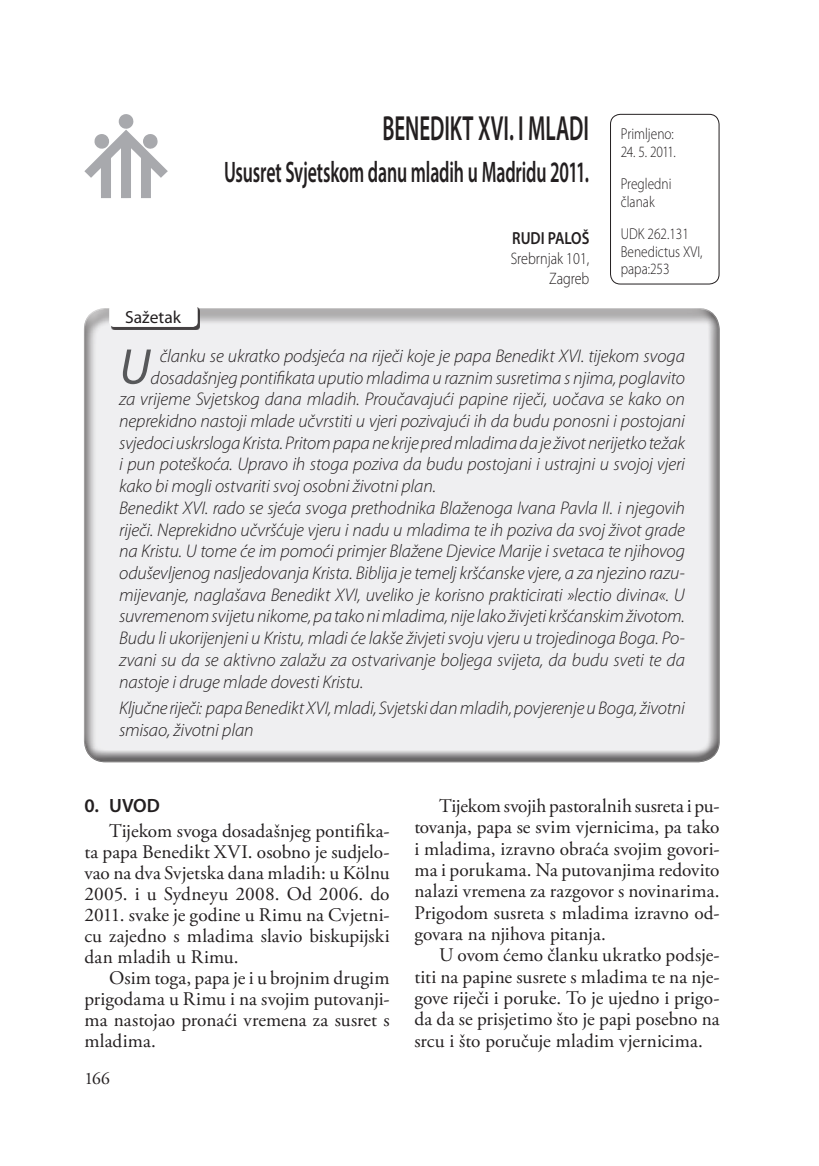
<style>
.page{position:relative;width:819px;height:1166px;background:#fff}
.page>*{position:absolute;margin:0;border:0;box-sizing:border-box;transform-origin:0 0}
.t1{font:italic 50.57px "Myriad Pro";color:#57585a}
.t2{font:600 35px "Myriad Pro";letter-spacing:-.005em;color:#231f20;scale:.6 1}
.t3{font:600 29.75px "Myriad Pro";letter-spacing:-.01em;color:#231f20;scale:.6 1}
.t4{font:19.25px/21.3px "Adobe Garamond Pro";letter-spacing:.005em;color:#231f20;text-align:justify}
.t5{font:600 19.25px "Myriad Pro";color:#231f20}
.t6{font:italic 300 18.38px/21.7px "Myriad Pro";letter-spacing:-.01em;color:#231f20}
.t7{font:600 17.5px "Myriad Pro";color:#231f20;scale:.85 1}
.t8{font:17.5px "Myriad Pro";letter-spacing:.005em;color:#231f20}
.t9{font:17.5px "Adobe Garamond Pro";color:#231f20}
.t10{font:300 16.62px/20.1px "Myriad Pro";color:#231f20;text-align:right;scale:.85 1}
.t11{font:300 15.75px/32.4px "Myriad Pro";color:#231f20;scale:.85 1}
</style>
<div class="page">
<div style="left:82px;top:312px;width:638px;height:451px;background:#231f20;opacity:.75"></div>
<div style="left:112px;top:307px;width:88px;height:23px;background:#464243"></div>
<div style="left:109px;top:304px;width:89px;height:23px;background:#fff;border-radius:5px"></div>
<svg style="left:84px;top:114px;width:84px;height:84px"></svg>
<div style="left:610px;top:114px;width:109px;height:170px;border:1px solid #231f20;border-radius:10px"></div>
<p class="t8" style="left:125px;top:306px;width:57px">Sažetak</p>
<h2 class="t2" style="left:382px;top:106px;width:345px">BENEDIKT XVI. I MLADI</h2>
<h3 class="t3" style="left:224px;top:153px;width:609px">Ususret Svjetskom danu mladih u Madridu 2011.</h3>
<p class="t7" style="left:512px;top:227px;width:92px">RUDI PALOŠ</p>
<p class="t10" style="left:510px;top:248px;width:94px">Srebrnjak 101,<br>Zagreb</p>
<p class="t11" style="left:620px;top:118px;width:64px">Primljeno:</p>
<p class="t11" style="left:620px;top:135px;width:66px">24. 5. 2011.<br>Pregledni</p>
<p class="t11" style="left:620px;top:185px;width:82px">članak<br>UDK 262.131</p>
<p class="t11" style="left:620px;top:242px;width:98px;line-height:17.5px">Benedictus XVI, papa:253</p>
<h1 class="t1" style="left:119px;top:335px;width:33px">U</h1>
<p class="t6" style="left:160px;top:345px;width:526px">članku se ukratko podsjeća na riječi koje je papa Benedikt XVI. tijekom svoga</p>
<p class="t6" style="left:150px;top:366px;width:536px">dosadašnjeg pontifikata uputio mladima u raznim susretima s njima, poglavito</p>
<p class="t6" style="left:119px;top:388px;width:567px">za vrijeme Svjetskog dana mladih. Proučavajući papine riječi, uočava se kako on</p>
<p class="t6" style="left:119px;top:410px;width:567px">neprekidno nastoji mlade učvrstiti u vjeri pozivajući ih da budu ponosni i postojani</p>
<p class="t6" style="left:119px;top:432px;width:567px">svjedoci uskrsloga Krista. Pritom papa ne krije pred mladima da je život nerijetko težak</p>
<p class="t6" style="left:119px;top:453px;width:567px">i pun poteškoća. Upravo ih stoga poziva da budu postojani i ustrajni u svojoj vjeri</p>
<p class="t6" style="left:119px;top:475px;width:318px">kako bi mogli ostvariti svoj osobni životni plan.</p>
<p class="t6" style="left:119px;top:497px;width:567px">Benedikt XVI. rado se sjeća svoga prethodnika Blaženoga Ivana Pavla II. i njegovih</p>
<p class="t6" style="left:119px;top:518px;width:567px">riječi. Neprekidno učvršćuje vjeru i nadu u mladima te ih poziva da svoj život grade</p>
<p class="t6" style="left:119px;top:540px;width:567px">na Kristu. U tome će im pomoći primjer Blažene Djevice Marije i svetaca te njihovog</p>
<p class="t6" style="left:119px;top:562px;width:567px">oduševljenog nasljedovanja Krista. Biblija je temelj kršćanske vjere, a za njezino razu-</p>
<p class="t6" style="left:119px;top:583px;width:567px">mijevanje, naglašava Benedikt XVI, uveliko je korisno prakticirati »lectio divina«. U</p>
<p class="t6" style="left:119px;top:605px;width:567px">suvremenom svijetu nikome, pa tako ni mladima, nije lako živjeti kršćanskim životom.</p>
<p class="t6" style="left:119px;top:627px;width:567px">Budu li ukorijenjeni u Kristu, mladi će lakše živjeti svoju vjeru u trojedinoga Boga. Po-</p>
<p class="t6" style="left:119px;top:649px;width:567px">zvani su da se aktivno zalažu za ostvarivanje boljega svijeta, da budu sveti te da</p>
<p class="t6" style="left:119px;top:670px;width:246px">nastoje i druge mlade dovesti Kristu.</p>
<p class="t6" style="left:119px;top:697px;width:567px">Ključne riječi: papa Benedikt XVI, mladi, Svjetski dan mladih, povjerenje u Boga, životni smisao, životni plan</p>
<p class="t5" style="left:84px;top:793px;width:77px">0. UVOD</p>
<p class="t4" style="left:84px;top:821px;width:307px;text-indent:25px">Tijekom svoga dosadašnjeg pontifika&shy;ta papa Benedikt XVI. osobno je sudjelo&shy;vao na dva Svjetska dana mladih: u Kölnu 2005. i u Sydneyu 2008. Od 2006. do 2011. svake je godine u Rimu na Cvjetni&shy;cu zajedno s mladima slavio biskupijski dan mladih u Rimu.</p>
<p class="t4" style="left:84px;top:968px;width:307px;text-indent:25px">Osim toga, papa je i u brojnim drugim prigodama u Rimu i na svojim putovanji&shy;ma nastojao pronaći vremena za susret s mladima.</p>
<p class="t9" style="left:84px;top:1068px;width:27px">166</p>
<p class="t4" style="left:414px;top:796px;width:307px;text-indent:25px">Tijekom svojih pastoralnih susreta i pu&shy;tovanja, papa se svim vjernicima, pa tako i mladima, izravno obraća svojim govori&shy;ma i porukama. Na putovanjima redovito nalazi vremena za razgovor s novinarima.<br>Prigodom susreta s mladima izravno od&shy;govara na njihova pitanja.</p>
<p class="t4" style="left:414px;top:945px;width:307px;text-indent:25px">U ovom ćemo članku ukratko podsje&shy;titi na papine susrete s mladima te na nje&shy;gove riječi i poruke. To je ujedno i prigo&shy;da da se prisjetimo što je papi posebno na srcu i što poručuje mladim vjernicima.</p>
</div>
